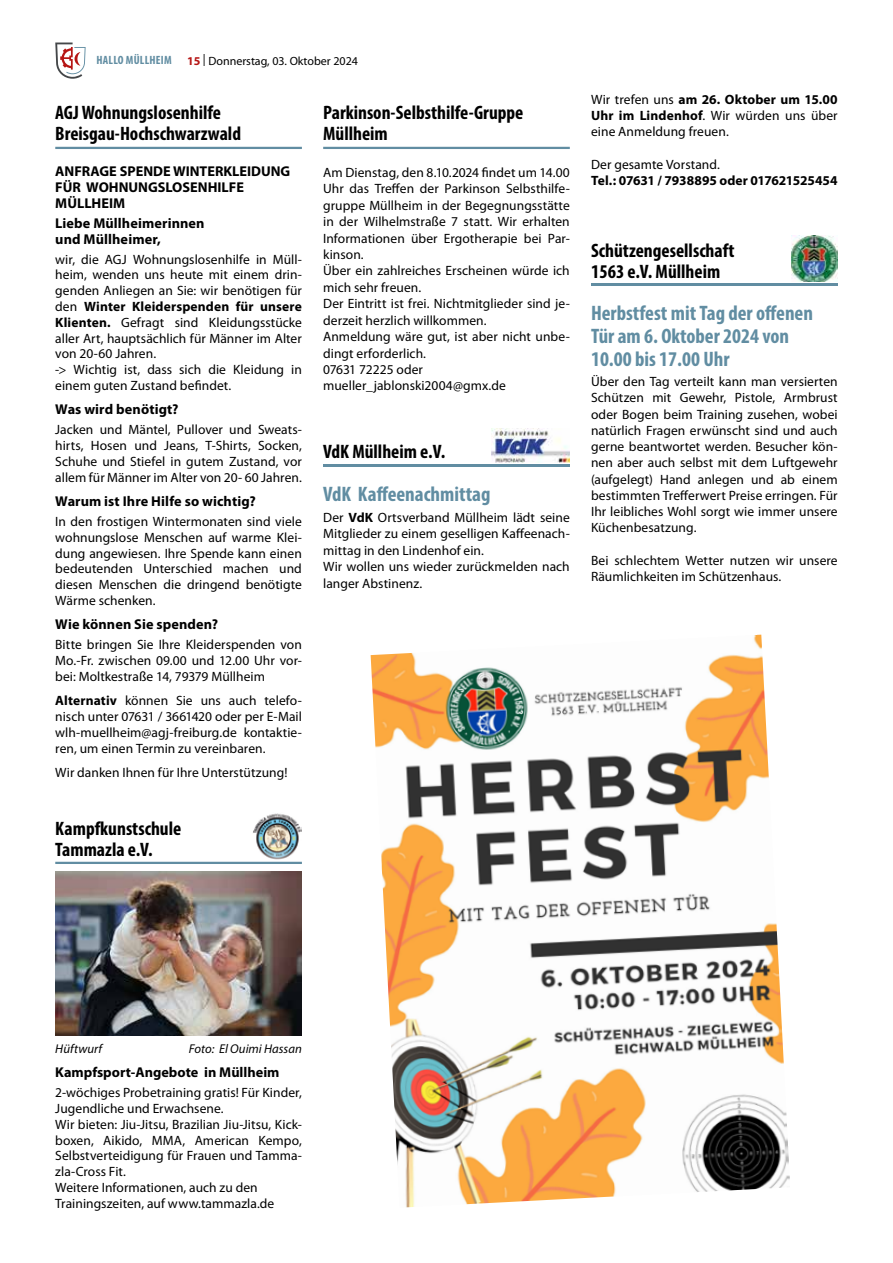
<style>
.page{position:relative;width:893px;height:1263px;background:#fff}
.page>*{position:absolute;margin:0;border:0;box-sizing:border-box;transform-origin:0 0}
.t1{font:700 condensed 21px/23px "Myriad Pro";color:#618da2}
.t2{font:700 condensed 19.5px/21px "Myriad Pro";color:#000}
.t3{font:700 14.25px/15.8px "Myriad Pro";color:#000}
.t4{font:13.5px/15.8px "Myriad Pro";letter-spacing:.005em;color:#000;text-align:justify}
.t5{font:700 13.5px "Myriad Pro";letter-spacing:-.005em;color:#000}
.t6{font:italic 12.75px "Myriad Pro";letter-spacing:.005em;color:#000}
.t7{font:12px "Myriad Pro";color:#000}
.t8{font:700 condensed 12px "Myriad Pro";letter-spacing:.02em;color:#618da2}
.s1{font-weight:700;color:#b61615}
.s2{font-weight:700}
</style>
<div class="page">
<svg style="left:55px;top:43px;width:31px;height:36px"></svg>
<img style="left:371px;top:635px;width:419px;height:573px">
<hr style="left:55px;top:147px;width:247px;height:2px;background:#618da2">
<hr style="left:55px;top:862px;width:247px;height:2px;background:#618da2">
<img style="left:253px;top:813px;width:49px;height:47px">
<img style="left:55px;top:871px;width:247px;height:165px">
<hr style="left:323px;top:147px;width:247px;height:2px;background:#618da2">
<hr style="left:323px;top:464px;width:247px;height:3px;background:#618da2">
<img style="left:492px;top:428px;width:78px;height:35px">
<hr style="left:591px;top:284px;width:247px;height:2px;background:#618da2">
<img style="left:791px;top:236px;width:47px;height:46px">
<p class="t8" style="left:96px;top:52px;width:77px">HALLO MÜLLHEIM</p>
<p class="t7" style="left:187px;top:54px;width:172px"><span class="s1">15</span> | Donnerstag, 03. Oktober 2024</p>
<h2 class="t2" style="left:55px;top:102px;width:187px">AGJ Wohnungslosenhilfe<br>Breisgau-Hochschwarzwald</h2>
<p class="t3" style="left:55px;top:164px;width:237px">ANFRAGE SPENDE WINTERKLEIDUNG<br>FÜR WOHNUNGSLOSENHILFE<br>MÜLLHEIM</p>
<p class="t3" style="left:55px;top:215px;width:151px">Liebe Müllheimerinnen und Müllheimer,</p>
<p class="t4" style="left:55px;top:251px;width:248px;text-align:left">wir, die AGJ Wohnungslosenhilfe in Müll&shy;heim, wenden uns heute mit einem drin&shy;genden Anliegen an Sie: wir benötigen für den <span class="s2">Winter Kleiderspenden für unsere Klienten.</span> Gefragt sind Kleidungsstücke aller Art, hauptsächlich für Männer im Alter von 20-60 Jahren.<br>-&gt; Wichtig ist, dass sich die Kleidung in einem guten Zustand befindet.</p>
<p class="t3" style="left:55px;top:402px;width:125px">Was wird benötigt?</p>
<p class="t4" style="left:55px;top:422px;width:248px">Jacken und Mäntel, Pullover und Sweats&shy;hirts, Hosen und Jeans, T-Shirts, Socken, Schuhe und Stiefel in gutem Zustand, vor allem für Männer im Alter von 20- 60 Jahren.</p>
<p class="t3" style="left:55px;top:493px;width:202px">Warum ist Ihre Hilfe so wichtig?</p>
<p class="t4" style="left:55px;top:514px;width:248px">In den frostigen Wintermonaten sind viele wohnungslose Menschen auf warme Klei&shy;dung angewiesen. Ihre Spende kann einen bedeutenden Unterschied machen und diesen Menschen die dringend benötigte Wärme schenken.</p>
<p class="t3" style="left:55px;top:617px;width:164px">Wie können Sie spenden?</p>
<p class="t4" style="left:55px;top:637px;width:248px">Bitte bringen Sie Ihre Kleiderspenden von Mo.-Fr. zwischen 09.00 und 12.00 Uhr vor&shy;bei: Moltkestraße 14, 79379 Müllheim</p>
<p class="t4" style="left:55px;top:693px;width:248px"><span class="s2">Alternativ</span> können Sie uns auch telefo&shy;nisch unter 07631 / 3661420 oder per E-Mail wlh-muellheim@agj-freiburg.de kontaktie&shy;ren, um einen Termin zu vereinbaren.</p>
<p class="t4" style="left:55px;top:765px;width:234px">Wir danken Ihnen für Ihre Unterstützung!</p>
<h2 class="t2" style="left:55px;top:817px;width:128px">Kampfkunstschule<br>Tammazla e.V.</h2>
<h2 class="t2" style="left:323px;top:102px;width:202px">Parkinson-Selbsthilfe-Gruppe<br>Müllheim</h2>
<p class="t4" style="left:323px;top:164px;width:248px;line-height:16.5px;text-align:left">Am Dienstag, den 8.10.2024 findet um 14.00<br>Uhr das Treffen der Parkinson Selbsthilfe&shy;gruppe Müllheim in der Begegnungsstätte in der Wilhelmstraße 7 statt. Wir erhalten Informationen über Ergotherapie bei Par&shy;kinson.<br>Über ein zahlreiches Erscheinen würde ich mich sehr freuen.<br>Der Eintritt ist frei. Nichtmitglieder sind je&shy;derzeit herzlich willkommen.<br>Anmeldung wäre gut, ist aber nicht unbe&shy;dingt erforderlich.<br>07631 72225 oder mueller_jablonski2004@gmx.de</p>
<h2 class="t2" style="left:323px;top:441px;width:124px">VdK Müllheim e.V.</h2>
<h1 class="t1" style="left:323px;top:482px;width:169px">VdK Kaffeenachmittag</h1>
<p class="t4" style="left:323px;top:509px;width:248px;line-height:16.5px;text-align:left">Der <span class="s2">VdK</span> Ortsverband Müllheim lädt seine Mitglieder zu einem geselligen Kaffeenach&shy;mittag in den Lindenhof ein.<br>Wir wollen uns wieder zurückmelden nach langer Abstinenz.</p>
<p class="t4" style="left:591px;top:91px;width:248px;line-height:16.2px">Wir trefen uns <span class="s2">am 26. Oktober um 15.00<br>Uhr im Lindenhof</span>. Wir würden uns über eine Anmeldung freuen.</p>
<p class="t4" style="left:591px;top:157px;width:130px">Der gesamte Vorstand.</p>
<p class="t5" style="left:591px;top:173px;width:248px">Tel.: 07631 / 7938895 oder 017621525454</p>
<h2 class="t2" style="left:591px;top:239px;width:145px">Schützengesellschaft<br>1563 e.V. Müllheim</h2>
<h1 class="t1" style="left:591px;top:301px;width:223px">Herbstfest mit Tag der offenen<br>Tür am 6. Oktober 2024 von<br>10.00 bis 17.00 Uhr</h1>
<p class="t4" style="left:591px;top:374px;width:248px;line-height:16.2px">Über den Tag verteilt kann man versierten Schützen mit Gewehr, Pistole, Armbrust oder Bogen beim Training zusehen, wobei natürlich Fragen erwünscht sind und auch gerne beantwortet werden. Besucher kön&shy;nen aber auch selbst mit dem Luftgewehr (aufgelegt) Hand anlegen und ab einem bestimmten Trefferwert Preise erringen. Für Ihr leibliches Wohl sorgt wie immer unsere Küchenbesatzung.</p>
<p class="t4" style="left:591px;top:553px;width:248px;line-height:16.2px">Bei schlechtem Wetter nutzen wir unsere<br>Räumlichkeiten im Schützenhaus.</p>
<p class="t6" style="left:55px;top:1042px;width:48px">Hüftwurf</p>
<p class="t6" style="left:189px;top:1042px;width:115px">Foto: El Ouimi Hassan</p>
<p class="t3" style="left:55px;top:1064px;width:226px">Kampfsport-Angebote in Müllheim</p>
<p class="t4" style="left:55px;top:1085px;width:248px;text-align:left">2-wöchiges Probetraining gratis! Für Kinder, Jugendliche und Erwachsene.<br>Wir bieten: Jiu-Jitsu, Brazilian Jiu-Jitsu, Kick&shy;boxen, Aikido, MMA, American Kempo, Selbstverteidigung für Frauen und Tamma&shy;zla-Cross Fit.<br>Weitere Informationen, auch zu den Trainingszeiten, auf www.tammazla.de</p>
</div>
